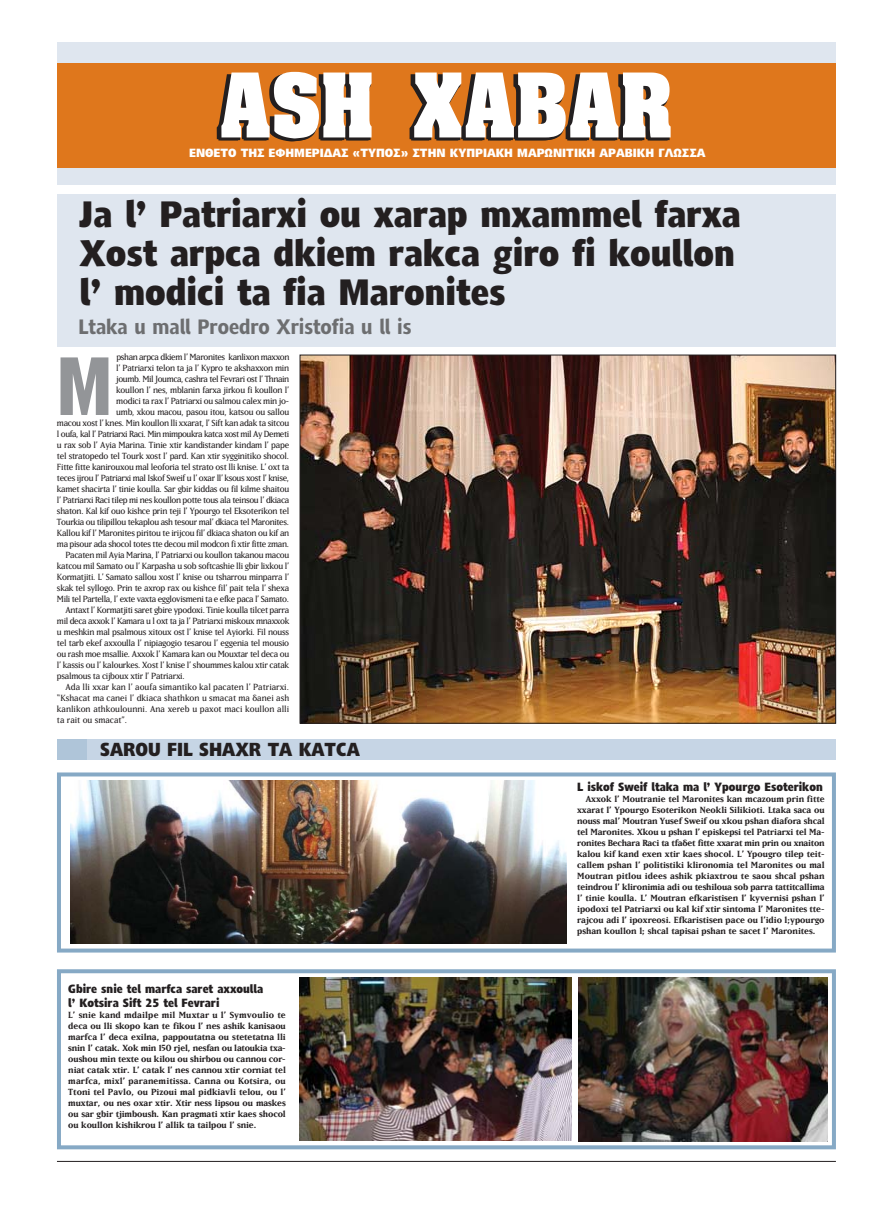
<style>
.page{position:relative;width:893px;height:1219px;background:#fff}
.page>*{position:absolute;margin:0;border:0;box-sizing:border-box;transform-origin:0 0}
.t1{font:900 83.2px "Politis Gauss 08";color:#939598;scale:.7 1}
.t2{font:900 82.9px "Mg Aachen";color:#fff;scale:.92 1}
.t3{font:900 37px/39px "Politis Gauss 08";color:#231f20;scale:.9 1}
.t4{font:700 21px "Politis Gauss 06";color:#6d6e70;scale:.9 1}
.t5{font:900 19px "Politis Gauss 08";color:#231f20;scale:.9 1}
.t6{font:900 12px/14.4px "Politis Gauss 08";color:#231f20;scale:.9 1}
.t7{font:900 12px "Politis Gauss 08";color:#fff;scale:.95 1}
.t8{font:10.5px "Matrix Book Roman";letter-spacing:-.025em;color:#231f20}
.t9{font:700 10.5px/11px "Matrix";letter-spacing:-.005em;color:#231f20;text-align:justify}
.t10{font:10.5px "Matrix Book Roman";color:#231f20}
</style>
<div class="page">
<hr style="left:57px;top:1161px;width:779px;height:1px;background:#231f20">
<div style="left:57px;top:42px;width:779px;height:142px;background:#dfe6ef"></div>
<div style="left:57px;top:63px;width:779px;height:105px;background:#df771c"></div>
<div style="left:57px;top:194px;width:779px;height:152px;background:#dfe6ef"></div>
<div style="left:57px;top:739px;width:779px;height:21px;background:#c6d5e5"></div>
<div style="left:57px;top:739px;width:29px;height:21px;background:#afc5d9"></div>
<div style="left:57px;top:772px;width:779px;height:181px;border:4px solid #86a9c5"></div>
<div style="left:57px;top:969px;width:779px;height:180px;border:4px solid #86a9c5"></div>
<img style="left:71px;top:781px;width:495px;height:163px">
<img style="left:300px;top:978px;width:272px;height:163px">
<img style="left:578px;top:978px;width:249px;height:163px">
<img style="left:302px;top:357px;width:532px;height:365px">
<h2 class="t2" style="left:221px;top:73px;width:495px">ASH XABAR</h2>
<p class="t7" style="left:189px;top:148px;width:545px">ENΘΕΤΟ ΤΗΣ ΕΦΗΜΕΡΙΔΑΣ «ΤΥΠΟΣ» ΣΤΗΝ ΚΥΠΡΙΑΚΗ ΜΑΡΩΝΙΤΙΚΗ ΑΡΑΒΙΚΗ ΓΛΩΣΣΑ</p>
<h3 class="t3" style="left:80px;top:198px;width:736px">Ja l’ Patriarxi ou xarap mxammel farxa<br>Xost arpca dkiem rakca giro fi koullon l’ modici ta fia Maronites</h3>
<h3 class="t4" style="left:79px;top:319px;width:371px">Ltaka u mall Proedro Xristofia u ll is</h3>
<h1 class="t1" style="left:57px;top:353px;width:80px">M</h1>
<p class="t8" style="left:116px;top:353px;width:174px">pshan arpca dkiem l’ Maronites kanlixon maxxon</p>
<p class="t8" style="left:116px;top:364px;width:174px">l’ Patriarxi telon ta ja l’ Kypro te akshaxxon min</p>
<p class="t8" style="left:116px;top:375px;width:174px">joumb. Mil Joumca, cashra tel Fevrari ost l’ Thnain</p>
<p class="t8" style="left:116px;top:386px;width:174px">koullon l’ nes, mblanin farxa jirkou fi koullon l’</p>
<p class="t8" style="left:116px;top:397px;width:174px">modici ta rax l’ Patriarxi ou salmou calex min jo-</p>
<p class="t8" style="left:116px;top:408px;width:174px">umb, xkou macou, pasou itou, katsou ou sallou</p>
<p class="t8" style="left:57px;top:419px;width:234px">macou xost l’ knes. Min koullon lli xxarat, l’ Sift kan adak ta sitcou</p>
<p class="t8" style="left:57px;top:430px;width:234px">l oufa, kal l’ Patriarxi Raci. Min mimpoukra katca xost mil Ay Demeti</p>
<p class="t8" style="left:57px;top:441px;width:234px">u rax sob l’ Ayia Marina. Tinie xtir kandistander kindam l’ pape</p>
<p class="t8" style="left:57px;top:452px;width:234px">tel stratopedo tel Tourk xost l’ pard. Kan xtir sygginitiko shocol.</p>
<p class="t8" style="left:57px;top:463px;width:234px">Fitte fitte kanirouxou mal leoforia tel strato ost lli knise. L’ oxt ta</p>
<p class="t8" style="left:57px;top:474px;width:234px">teces ijrou l’ Patriarxi mal Iskof Sweif u l’ oxar ll’ ksous xost l’ knise,</p>
<p class="t8" style="left:57px;top:485px;width:234px">kamet shacirta l’ tinie koulla. Sar gbir kiddas ou fil kilme shaitou</p>
<p class="t8" style="left:57px;top:496px;width:234px">l’ Patriarxi Raci tilep mi nes koullon potte tous ala teinsou l’ dkiaca</p>
<p class="t8" style="left:57px;top:507px;width:234px">shaton. Kal kif ouo kishce prin teji l’ Ypourgo tel Eksoterikon tel</p>
<p class="t8" style="left:57px;top:518px;width:234px">Tourkia ou tilipillou tekaplou ash tesour mal’ dkiaca tel Maronites.</p>
<p class="t8" style="left:57px;top:529px;width:234px">Kallou kif l’ Maronites piritou te irijcou fil’ dkiaca shaton ou kif an</p>
<p class="t8" style="left:57px;top:540px;width:234px">ma pisour ada shocol totes tte decou mil modcon fi xtir fitte zman.</p>
<p class="t8" style="left:65px;top:551px;width:225px">Pacaten mil Ayia Marina, l’ Patriarxi ou koullon takanou macou</p>
<p class="t8" style="left:57px;top:562px;width:234px">katcou mil Samato ou l’ Karpasha u sob softcashie lli gbir lixkou l’</p>
<p class="t8" style="left:57px;top:573px;width:234px">Kormatjiti. L’ Samato sallou xost l’ knise ou tsharrou minparra l’</p>
<p class="t8" style="left:57px;top:584px;width:234px">skak tel syllogo. Prin te axrop rax ou kishce fil’ pait tela l’ shexa</p>
<p class="t8" style="left:57px;top:595px;width:234px">Mili tel Partella, l’ exte vaxta egglovismeni ta e efke paca l’ Samato.</p>
<p class="t8" style="left:65px;top:606px;width:225px">Antaxt l’ Kormatjiti saret gbire ypodoxi. Tinie koulla tilcet parra</p>
<p class="t8" style="left:57px;top:617px;width:234px">mil deca axxok l’ Kamara u l oxt ta ja l’ Patriarxi miskoux mnaxxok</p>
<p class="t8" style="left:57px;top:628px;width:234px">u meshkin mal psalmous xitoux ost l’ knise tel Ayiorki. Fil nouss</p>
<p class="t8" style="left:57px;top:639px;width:234px">tel tarb ekef axxoulla l’ nipiagogio tesarou l’ eggenia tel mousio</p>
<p class="t8" style="left:57px;top:650px;width:234px">ou rash moe msallie. Axxok l’ Kamara kan ou Mouxtar tel deca ou</p>
<p class="t8" style="left:57px;top:661px;width:234px">l’ kassis ou l’ kalourkes. Xost l’ knise l’ shoummes kalou xtir catak</p>
<p class="t8" style="left:57px;top:672px;width:129px">psalmous ta cijboux xtir l’ Patriarxi.</p>
<p class="t10" style="left:65px;top:683px;width:225px">Ada lli xxar kan l’ aoufa simantiko kal pacaten l’ Patriarxi.</p>
<p class="t10" style="left:57px;top:694px;width:234px">“Kshacat ma canei l’ dkiaca shathkon u smacat ma δanei ash</p>
<p class="t10" style="left:57px;top:705px;width:234px">kanlikon athkoulounni. Ana xereb u paxot maci koullon alli</p>
<p class="t10" style="left:57px;top:716px;width:72px">ta rait ou smacat”.</p>
<h3 class="t5" style="left:100px;top:742px;width:290px">SAROU FIL SHAXR TA KATCA</h3>
<p class="t6" style="left:68px;top:982px;width:218px">Gbire snie tel marfca saret axxoulla l’ Kotsira Sift 25 tel Fevrari</p>
<p class="t9" style="left:68px;top:1010px;width:219px">L’ snie kand mdailpe mil Muxtar u l’ Symvoulio te deca ou lli skopo kan te fikou l’ nes ashik kanisaou marfca l’ deca exilna, pappoutatna ou stetetatna lli snin l’ catak. Xok min 150 rjel, nesfan ou latoukia txa&shy;oushou min texte ou kilou ou shirbou ou cannou cor&shy;niat catak xtir. L’ catak l’ nes cannou xtir corniat tel marfca, mixl’ paranemitissa. Canna ou Kotsira, ou Ttoni tel Pavlo, ou Pizoui mal pidkiavli telou, ou l’ muxtar, ou nes oxar xtir. Xtir ness lipsou ou maskes ou sar gbir tjimboush. Kan pragmati xtir kaes shocol ou koullon kishikrou l’ allik ta tailpou l’ snie.</p>
<p class="t6" style="left:577px;top:781px;width:274px">L iskof Sweif ltaka ma l’ Ypourgo Esoterikon</p>
<p class="t9" style="left:577px;top:794px;width:249px;text-indent:8px">Axxok l’ Moutranie tel Maronites kan mcazoum prin fitte xxarat l’ Ypourgo Esoterikon Neokli Silikioti. Ltaka saca ou nouss mal’ Moutran Yusef Sweif ou xkou pshan diafora shcal tel Maronites. Xkou u pshan l’ episkepsi tel Patriarxi tel Ma&shy;ronites Bechara Raci ta tfaδet fitte xxarat min prin ou xnaiton kalou kif kand exen xtir kaes shocol. L’ Ypougro tilep teit&shy;callem pshan l’ politistiki klironomia tel Maronites ou mal Moutran pitlou idees ashik pkiaxtrou te saou shcal pshan teindrou l’ klironimia adi ou teshiloua sob parra tattitcallima l’ tinie koulla. L’ Moutran efkaristisen l’ kyvernisi pshan l’ ipodoxi tel Patriarxi ou kal kif xtir sintoma l’ Maronites tte&shy;rajcou adi l’ ipoxreosi. Efkaristisen pace ou l’idio l;ypourgo pshan koullon l; shcal tapisai pshan te sacet l’ Maronites.</p>
</div>
